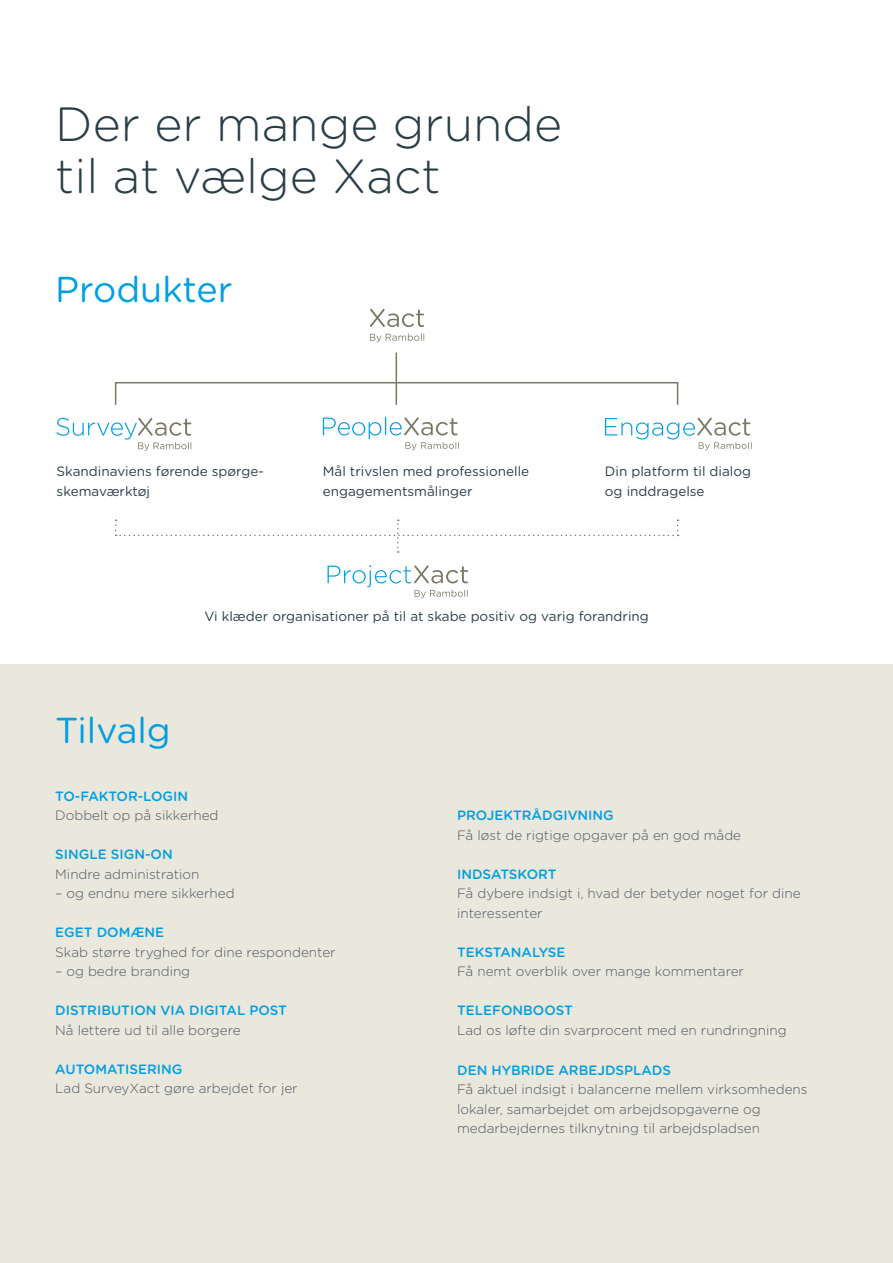
<style>
.page{position:relative;width:893px;height:1263px;background:#fff}
.page>*{position:absolute;margin:0;border:0;box-sizing:border-box;transform-origin:0 0}
.t1{font:300 48px/52.2px "Gotham Rounded";color:#2a3e47}
.t2{font:36px "Gotham Rounded";color:#009fe3}
.t3{font:300 13.5px/19.5px "Gotham Rounded";color:#4c5961}
.t4{font:13.5px/19.5px "Gotham Rounded";color:#2a3e47}
.t5{font:500 13.5px "Gotham Rounded";color:#009fe3}
</style>
<div class="page">
<div style="left:0;top:664px;width:893px;height:599px;background:#eae7dc"></div>
<svg style="left:323px;top:417px;width:136px;height:33px"></svg>
<svg style="left:57px;top:418px;width:135px;height:33px"></svg>
<svg style="left:605px;top:418px;width:147px;height:32px"></svg>
<hr style="left:396px;top:352px;width:1px;height:53px;background:#7b7966">
<div style="left:115px;top:382px;width:563px;height:24px;border:2px solid #7b7966"></div>
<svg style="left:115px;top:519px;width:564px;height:34px"></svg>
<svg style="left:328px;top:565px;width:140px;height:33px"></svg>
<svg style="left:370px;top:333px;width:54px;height:9px"></svg>
<svg style="left:370px;top:309px;width:54px;height:18px"></svg>
<h1 class="t1" style="left:55px;top:96px;width:508px">Der er mange grunde til at vælge Xact</h1>
<h2 class="t2" style="left:55px;top:265px;width:179px">Produkter</h2>
<p class="t4" style="left:57px;top:461px;width:209px">Skandinaviens førende spørge&shy;skemaværktøj</p>
<p class="t4" style="left:323px;top:461px;width:208px">Mål trivslen med professionelle engagementsmålinger</p>
<p class="t4" style="left:605px;top:461px;width:148px">Din platform til dialog og inddragelse</p>
<p class="t4" style="left:204px;top:605px;width:446px">Vi klæder organisationer på til at skabe positiv og varig forandring</p>
<h2 class="t2" style="left:55px;top:706px;width:117px">Tilvalg</h2>
<p class="t5" style="left:55px;top:786px;width:134px">TO-FAKTOR-LOGIN</p>
<p class="t3" style="left:55px;top:805px;width:165px">Dobbelt op på sikkerhed</p>
<p class="t5" style="left:55px;top:845px;width:119px">SINGLE SIGN-ON</p>
<p class="t3" style="left:55px;top:864px;width:146px">Mindre administration</p>
<p class="t3" style="left:55px;top:883px;width:181px">– og endnu mere sikkerhed</p>
<p class="t5" style="left:55px;top:923px;width:111px">EGET DOMÆNE</p>
<p class="t3" style="left:55px;top:942px;width:282px">Skab større tryghed for dine respondenter</p>
<p class="t3" style="left:55px;top:961px;width:136px">– og bedre branding</p>
<p class="t5" style="left:55px;top:1001px;width:233px">DISTRIBUTION VIA DIGITAL POST</p>
<p class="t3" style="left:55px;top:1020px;width:187px">Nå lettere ud til alle borgere</p>
<p class="t5" style="left:55px;top:1059px;width:129px">AUTOMATISERING</p>
<p class="t3" style="left:55px;top:1078px;width:244px">Lad SurveyXact gøre arbejdet for jer</p>
<p class="t5" style="left:457px;top:806px;width:158px">PROJEKTRÅDGIVNING</p>
<p class="t3" style="left:457px;top:825px;width:285px">Få løst de rigtige opgaver på en god måde</p>
<p class="t5" style="left:457px;top:864px;width:101px">INDSATSKORT</p>
<p class="t3" style="left:457px;top:883px;width:345px">Få dybere indsigt i, hvad der betyder noget for dine interessenter</p>
<p class="t5" style="left:457px;top:942px;width:110px">TEKSTANALYSE</p>
<p class="t3" style="left:457px;top:961px;width:288px">Få nemt overblik over mange kommentarer</p>
<p class="t5" style="left:457px;top:1001px;width:117px">TELEFONBOOST</p>
<p class="t3" style="left:457px;top:1020px;width:331px">Lad os løfte din svarprocent med en rundringning</p>
<p class="t5" style="left:457px;top:1060px;width:215px">DEN HYBRIDE ARBEJDSPLADS</p>
<p class="t3" style="left:457px;top:1079px;width:352px">Få aktuel indsigt i balancerne mellem virksomhedens lokaler, samarbejdet om arbejdsopgaverne og medarbejdernes tilknytning til arbejdspladsen</p>
</div>
